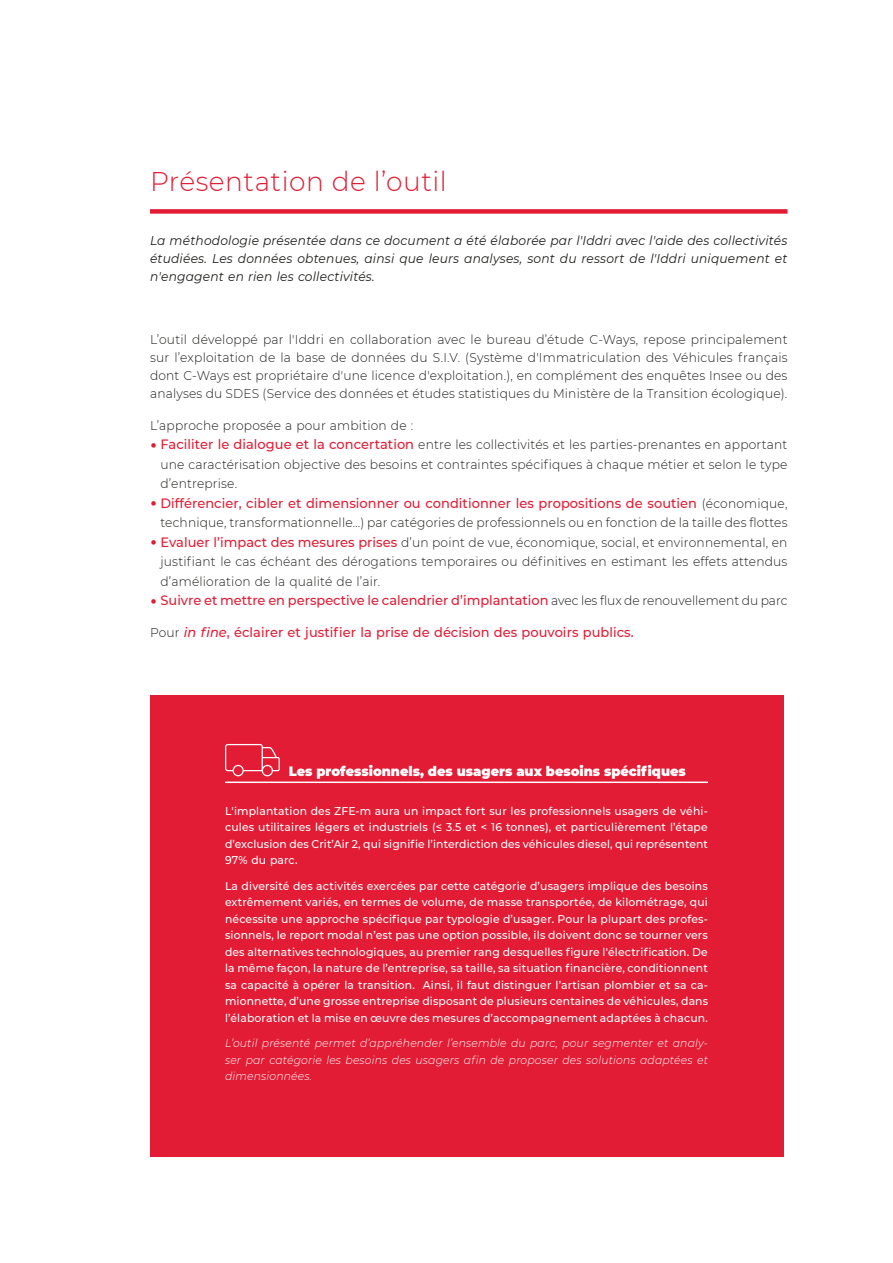
<style>
.page{position:relative;width:893px;height:1263px;background:#fff}
.page>*{position:absolute;margin:0;border:0;box-sizing:border-box;transform-origin:0 0}
.t1{font:300 27px "Montserrat";letter-spacing:.02em;color:#e21c35}
.RIPPLE_Normal{font:500 13.5px "Montserrat";letter-spacing:.005em;color:#e21c35;scale:.96 1}
.RIPPLE_BOX_Title{font:900 13.5px "Montserrat";color:#fff;scale:.96 1}
.RIPPLE_Normal-2{font:300 12.75px/19.5px "Montserrat";letter-spacing:.015em;color:#1d1d1b;text-align:justify;scale:.96 1}
.RIPPLE_Normal-3{font:italic 12.75px/18px "Montserrat";letter-spacing:.015em;color:#1d1d1b;text-align:justify;scale:.96 1}
.RIPPLE_encadre{font:500 11.25px/16.5px "Montserrat";letter-spacing:.01em;color:#fff;text-align:justify;scale:.96 1}
.RIPPLE_encadre-2{font:italic 300 11.25px/16.5px "Montserrat";letter-spacing:.015em;color:#fff;text-align:justify;scale:.96 1}
.s1{font-weight:500;font-size:13.5px;color:#e21c35}
.s2{font-weight:300;font-size:12.75px;color:#1d1d1b}
.s3{font-style:italic}
</style>
<div class="page">
<div style="left:150px;top:695px;width:633px;height:461px;background:#e21c35"></div>
<hr style="left:225px;top:781px;width:483px;height:2px;background:#fff">
<div style="left:150px;top:209px;width:638px;height:5px;background:#e21c35"></div>
<svg style="left:225px;top:744px;width:55px;height:32px"></svg>
<p class="t1" style="left:150px;top:163px;width:298px">Présentation de l’outil</p>
<p class="RIPPLE_Normal-3" style="left:150px;top:231px;width:665px">La méthodologie présentée dans ce document a été élaborée par l'Iddri avec l'aide des collectivités étudiées. Les données obtenues, ainsi que leurs analyses, sont du ressort de l'Iddri uniquement et n'engagent en rien les collectivités.</p>
<p class="RIPPLE_Normal-2" style="left:150px;top:330px;width:666px;line-height:18px">L’outil développé par l'Iddri en collaboration avec le bureau d’étude C-Ways, repose principalement sur l’exploitation de la base de données du S.I.V. (Système d'Immatriculation des Véhicules français dont C-Ways est propriétaire d'une licence d'exploitation.), en complément des enquêtes Insee ou des analyses du SDES (Service des données et études statistiques du Ministère de la Transition écologique).</p>
<p class="RIPPLE_Normal-2" style="left:150px;top:415px;width:276px">L’approche proposée a pour ambition de :</p>
<p class="RIPPLE_Normal-2" style="left:160px;top:434px;width:655px"><span class="s1">Faciliter le dialogue et la concertation</span> entre les collectivités et les parties-prenantes en apportant une caractérisation objective des besoins et contraintes spécifiques à chaque métier et selon le type d’entreprise.</p>
<p class="RIPPLE_Normal" style="left:160px;top:493px;width:655px">Différencier, cibler et dimensionner ou conditionner les propositions de soutien <span class="s2">(économique,</span></p>
<p class="RIPPLE_Normal-2" style="left:160px;top:512px;width:655px">technique, transformationnelle…) par catégories de professionnels ou en fonction de la taille des flottes</p>
<p class="RIPPLE_Normal-2" style="left:160px;top:532px;width:655px"><span class="s1">Evaluer l’impact des mesures prises</span> d’un point de vue, économique, social, et environnemental, en justifiant le cas échéant des dérogations temporaires ou définitives en estimant les effets attendus d’amélioration de la qualité de l’air.</p>
<p class="RIPPLE_Normal" style="left:160px;top:591px;width:655px">Suivre et mettre en perspective le calendrier d’implantation <span class="s2">avec les flux de renouvellement du parc</span></p>
<p class="RIPPLE_Normal" style="left:150px;top:622px;width:505px"><span class="s2">Pour</span> <span class="s3">in fine</span>, éclairer et justifier la prise de décision des pouvoirs publics.</p>
<p class="RIPPLE_BOX_Title" style="left:289px;top:761px;width:415px">Les professionnels, des usagers aux besoins spécifiques</p>
<p class="RIPPLE_encadre" style="left:225px;top:802px;width:505px">L'implantation des ZFE-m aura un impact fort sur les professionnels usagers de véhi&shy;cules utilitaires légers et industriels (≤ 3.5 et &lt; 16 tonnes), et particulièrement l’étape d’exclusion des Crit’Air 2, qui signifie l’interdiction des véhicules diesel, qui représentent 97% du parc.</p>
<p class="RIPPLE_encadre" style="left:225px;top:877px;width:505px">La diversité des activités exercées par cette catégorie d’usagers implique des besoins extrêmement variés, en termes de volume, de masse transportée, de kilométrage, qui nécessite une approche spécifique par typologie d’usager. Pour la plupart des profes&shy;sionnels, le report modal n’est pas une option possible, ils doivent donc se tourner vers des alternatives technologiques, au premier rang desquelles figure l'électrification. De la même façon, la nature de l’entreprise, sa taille, sa situation financière, conditionnent sa capacité à opérer la transition. Ainsi, il faut distinguer l’artisan plombier et sa ca&shy;mionnette, d’une grosse entreprise disposant de plusieurs centaines de véhicules, dans l’élaboration et la mise en œuvre des mesures d’accompagnement adaptées à chacun.</p>
<p class="RIPPLE_encadre-2" style="left:225px;top:1034px;width:505px">L’outil présenté permet d’appréhender l’ensemble du parc, pour segmenter et analy&shy;ser par catégorie les besoins des usagers afin de proposer des solutions adaptées et dimensionnées.</p>
</div>
